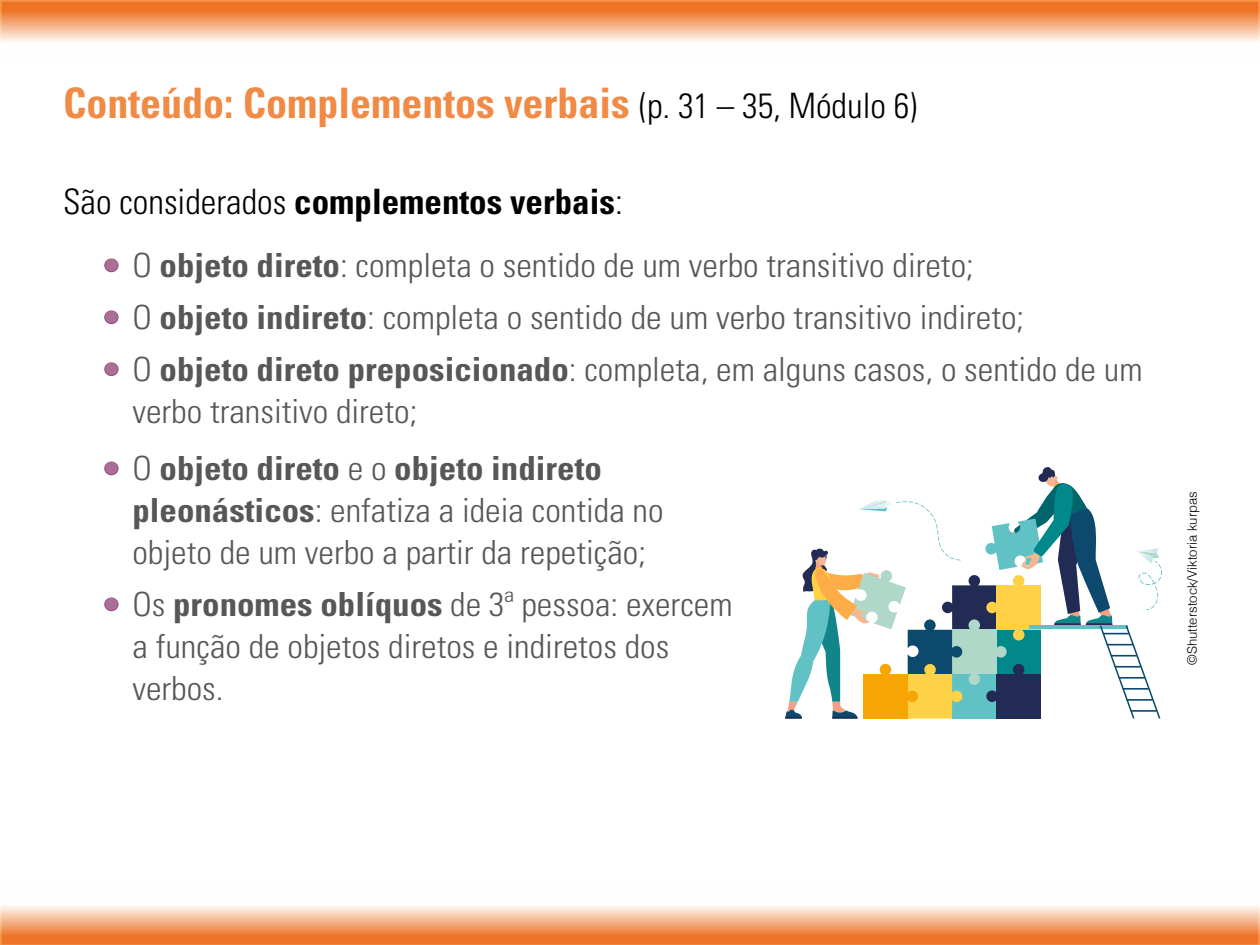
<style>
.page{position:relative;width:1260px;height:945px;background:#fff}
.page>*{position:absolute;margin:0;border:0;box-sizing:border-box;transform-origin:0 0}
.t1{font:700 condensed 42px "Univers LT Std";color:#f18a45}
.t2{font:700 condensed 35px "Univers LT Std";color:#000}
.t3{font:300 condensed 33.25px/42px "Univers LT Std";color:#575756;scale:1.05 1}
.t4{font:300 13.12px "Helvetica";color:#000}
.s1{font-weight:300;font-size:35px;color:#000}
.s2{font-weight:300}
.s3{font-stretch:normal;color:#a96f97}
.s4{font-weight:700}
</style>
<div class="page">
<svg style="left:0;top:0;width:1260px;height:42px;background:#f4a675"></svg>
<svg style="left:0;top:906px;width:1260px;height:39px;background:#f4a676"></svg>
<div style="left:104px;top:259px;width:15px;height:13px;border:2px solid #964c7f;border-radius:50%"></div>
<div style="left:104px;top:310px;width:15px;height:14px;border:2px solid #964c7f;border-radius:50%"></div>
<div style="left:104px;top:362px;width:15px;height:14px;border:2px solid #964c7f;border-radius:50%"></div>
<div style="left:104px;top:462px;width:15px;height:13px;border:2px solid #964c7f;border-radius:50%"></div>
<div style="left:104px;top:598px;width:15px;height:13px;border:2px solid #964c7f;border-radius:50%"></div>
<svg style="left:785px;top:467px;width:377px;height:252px"></svg>
<p class="t1" style="left:63px;top:78px;width:856px">Conteúdo: Complementos verbais <span class="s1">(p. 31 – 35, Módulo 6)</span></p>
<p class="t2" style="left:63px;top:180px;width:561px"><span class="s2">São considerados</span> complementos verbais<span class="s2">:</span></p>
<p class="t3" style="left:103px;top:245px;width:831px"><span class="s3">•</span> O <span class="s4">objeto direto</span>: completa o sentido de um verbo transitivo direto;</p>
<p class="t3" style="left:103px;top:297px;width:879px"><span class="s3">•</span> O <span class="s4">objeto indireto</span>: completa o sentido de um verbo transitivo indireto;</p>
<p class="t3" style="left:132px;top:349px;width:964px;text-indent:-30px"><span class="s3">•</span> O <span class="s4">objeto direto preposicionado</span>: completa, em alguns casos, o sentido de um verbo transitivo direto;</p>
<p class="t3" style="left:132px;top:448px;width:507px;text-indent:-30px"><span class="s3">•</span> O <span class="s4">objeto direto</span> e o <span class="s4">objeto indireto pleonásticos</span>: enfatiza a ideia contida no objeto de um verbo a partir da repetição;</p>
<p class="t3" style="left:132px;top:584px;width:573px;text-indent:-30px"><span class="s3">•</span> Os <span class="s4">pronomes oblíquos</span> de 3ª pessoa: exercem a função de objetos diretos e indiretos dos verbos.</p>
<p class="t4" style="left:1181px;top:665px;width:175px;rotate:-90deg">©Shutterstock/Viktoria kurpas</p>
</div>
